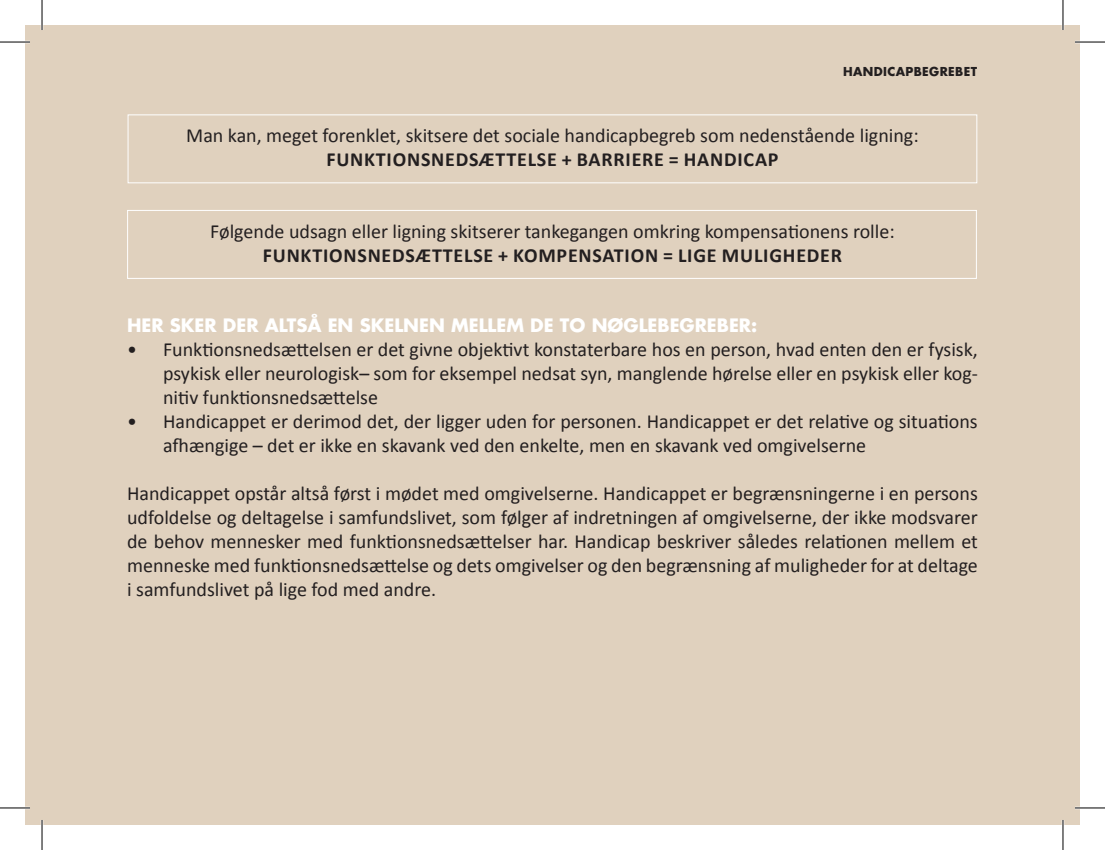
<style>
.page{position:relative;width:1105px;height:850px;background:#fff}
.page>*{position:absolute;margin:0;border:0;box-sizing:border-box;transform-origin:0 0}
.t1{font:20px/24px "Calibri";color:#231f20;text-align:justify}
.t2{font:700 20px "Calibri";letter-spacing:.04em;color:#231f20}
.t3{font:700 18px "Futura";color:#fff}
.t4{font:700 12px "Futura";letter-spacing:.03em;color:#231f20}
</style>
<div class="page">
<div style="left:25px;top:25px;width:1054px;height:799px;background:#e0d1be"></div>
<div style="left:127px;top:114px;width:850px;height:69px;border:1px solid #fff"></div>
<div style="left:127px;top:210px;width:849px;height:69px;border:1px solid #fff"></div>
<hr style="left:0;top:41px;width:30px;height:2px;background:#fff">
<hr style="left:1074px;top:41px;width:30px;height:2px;background:#fff">
<hr style="left:0;top:806px;width:30px;height:3px;background:#fff">
<hr style="left:1074px;top:806px;width:30px;height:3px;background:#fff">
<hr style="left:41px;top:0;width:2px;height:30px;background:#fff">
<hr style="left:41px;top:819px;width:2px;height:30px;background:#fff">
<hr style="left:1061px;top:0;width:3px;height:30px;background:#fff">
<hr style="left:1061px;top:819px;width:3px;height:30px;background:#fff">
<hr style="left:0;top:42px;width:30px;height:1px;background:#000">
<hr style="left:1074px;top:42px;width:30px;height:1px;background:#000">
<hr style="left:0;top:807px;width:30px;height:1px;background:#000">
<hr style="left:1074px;top:807px;width:30px;height:1px;background:#000">
<hr style="left:42px;top:0;width:1px;height:30px;background:#000">
<hr style="left:42px;top:819px;width:1px;height:30px;background:#000">
<hr style="left:1062px;top:0;width:1px;height:30px;background:#000">
<hr style="left:1062px;top:819px;width:1px;height:30px;background:#000">
<p class="t4" style="left:843px;top:64px;width:120px">HANDICAPBEGREBET</p>
<p class="t1" style="left:186px;top:123px;width:734px">Man kan, meget forenklet, skitsere det sociale handicapbegreb som nedenstående ligning:</p>
<p class="t2" style="left:326px;top:147px;width:453px">FUNKTIONSNEDSÆTTELSE + BARRIERE = HANDICAP</p>
<p class="t1" style="left:210px;top:219px;width:686px">Følgende udsagn eller ligning skitserer tankegangen omkring kompensationens rolle:</p>
<p class="t2" style="left:263px;top:243px;width:580px">FUNKTIONSNEDSÆTTELSE + KOMPENSATION = LIGE MULIGHEDER</p>
<p class="t3" style="left:127px;top:313px;width:632px">HER SKER DER ALTSÅ EN SKELNEN MELLEM DE TO NØGLEBEGREBER:</p>
<p class="t1" style="left:163px;top:337px;width:816px;text-indent:-36px">• Funktionsnedsættelsen er det givne objektivt konstaterbare hos en person, hvad enten den er fysisk, psykisk eller neurologisk– som for eksempel nedsat syn, manglende hørelse eller en psykisk eller kog&shy;nitiv funktionsnedsættelse</p>
<p class="t1" style="left:163px;top:409px;width:816px;text-indent:-36px">• Handicappet er derimod det, der ligger uden for personen. Handicappet er det relative og situations afhængige – det er ikke en skavank ved den enkelte, men en skavank ved omgivelserne</p>
<p class="t1" style="left:127px;top:481px;width:852px">Handicappet opstår altså først i mødet med omgivelserne. Handicappet er begrænsningerne i en persons udfoldelse og deltagelse i samfundslivet, som følger af indretningen af omgivelserne, der ikke modsvarer de behov mennesker med funktionsnedsættelser har. Handicap beskriver således relationen mellem et menneske med funktionsnedsættelse og dets omgivelser og den begrænsning af muligheder for at deltage i samfundslivet på lige fod med andre.</p>
</div>
